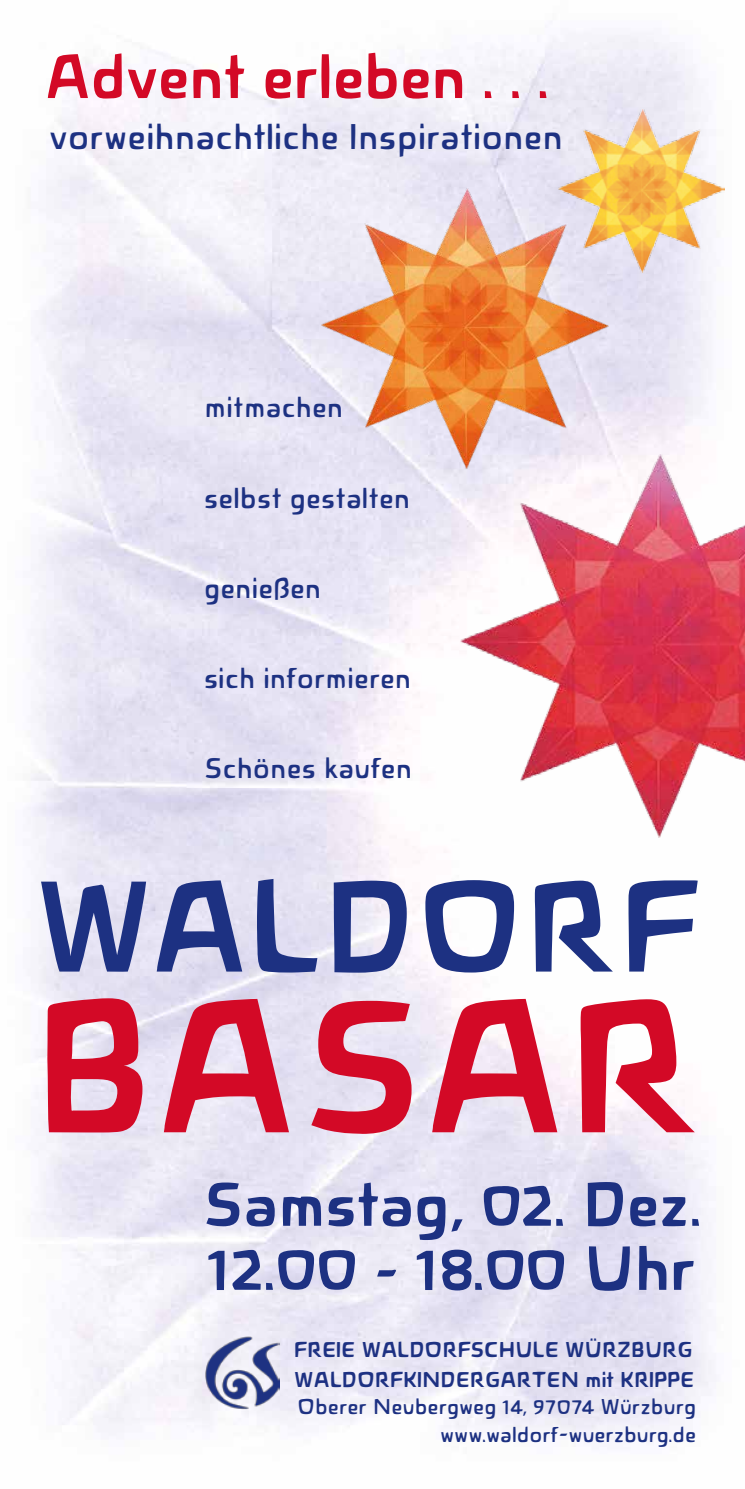
<style>
.page{position:relative;width:745px;height:1489px;background:#fff}
.page>*{position:absolute;margin:0;border:0;box-sizing:border-box;transform-origin:0 0}
.t1{font:700 197.5px "Novalis JY";letter-spacing:.005em;color:#d30926}
.t2{font:700 135px "Novalis JY";letter-spacing:.005em;color:#1d3182}
.t3{font:700 65px "Novalis JY";color:#1d3182}
.t4{font:700 65px "Novalis JY";color:#d30926}
.t5{font:500 37.5px "Novalis JY";color:#1d3182}
.t6{font:500 30px "Novalis JY";color:#1d3182}
.t7{font:500 22.5px/27.5px "Novalis JY";color:#1d3182;text-align:right}
.t8{font:700 22.5px/30px "Novalis JY";color:#1d3182}
</style>
<div class="page">
<img style="left:28px;top:33px;width:697px;height:1409px">
<img style="left:558px;top:109px;width:166px;height:163px">
<img style="left:460px;top:454px;width:284px;height:383px">
<img style="left:321px;top:188px;width:287px;height:281px">
<img style="left:205px;top:1334px;width:74px;height:74px">
<h3 class="t4" style="left:45px;top:39px;width:504px">Advent erleben . . .</h3>
<p class="t5" style="left:49px;top:116px;width:515px">vorweihnachtliche Inspirationen</p>
<p class="t6" style="left:204px;top:390px;width:141px">mitmachen</p>
<p class="t6" style="left:204px;top:480px;width:208px">selbst gestalten</p>
<p class="t6" style="left:204px;top:570px;width:119px">genießen</p>
<p class="t6" style="left:204px;top:660px;width:209px">sich informieren</p>
<p class="t6" style="left:204px;top:750px;width:209px">Schönes kaufen</p>
<h2 class="t2" style="left:33px;top:848px;width:666px">WALDORF</h2>
<h1 class="t1" style="left:33px;top:951px;width:667px">BASAR</h1>
<h3 class="t3" style="left:203px;top:1166px;width:499px">Samstag, 02. Dez.</h3>
<h3 class="t3" style="left:208px;top:1230px;width:487px">12.00 - 18.00 Uhr</h3>
<p class="t8" style="left:294px;top:1334px;width:401px">FREIE WALDORFSCHULE WÜRZBURG<br>WALDORFKINDERGARTEN mit KRIPPE</p>
<p class="t7" style="left:297px;top:1393px;width:400px">Oberer Neubergweg 14, 97074 Würzburg www.waldorf-wuerzburg.de</p>
</div>
